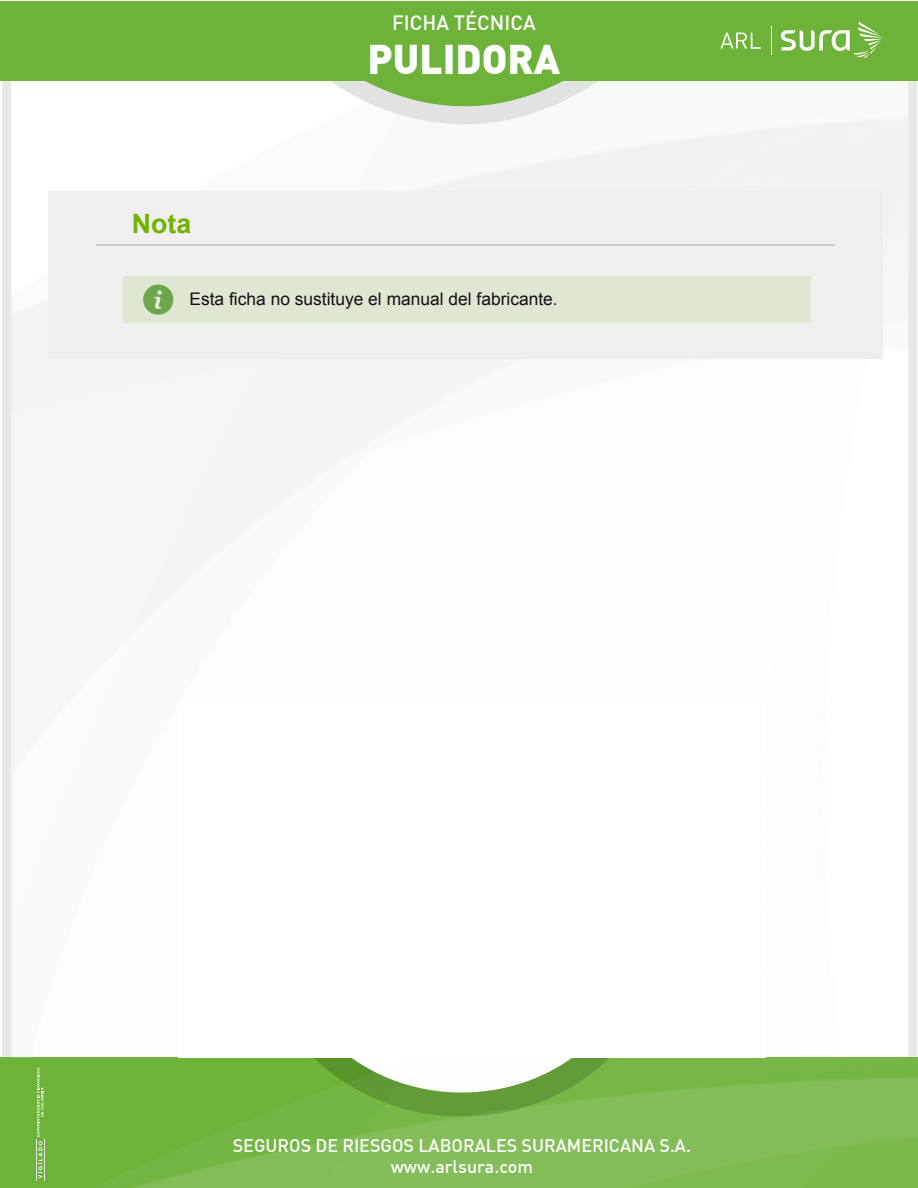
<style>
.page{position:relative;width:918px;height:1188px;background:#fff}
.page>*{position:absolute;margin:0;border:0;box-sizing:border-box;transform-origin:0 0}
.t1{font:900 40.65px "DIN";color:#fff}
.t2{font:700 26.7px "Arial";color:#70b200}
.t3{font:500 20.25px "DIN";color:#fff}
.t4{font:500 18px/21.6px "DIN";color:#fff;text-align:center}
.t5{font:17.4px "Arial";color:#121212}
</style>
<div class="page">
<div style="left:1px;top:1058px;width:917px;height:130px;background:#6db339"></div>
<img style="left:97px;top:1058px;width:821px;height:130px">
<img style="left:11px;top:81px;width:900px;height:977px">
<svg style="left:298px;top:81px;width:342px;height:106px"></svg>
<div style="left:1px;top:1px;width:917px;height:80px;background:#6db339"></div>
<svg style="left:771px;top:26px;width:1px;height:29px"></svg>
<svg style="left:781px;top:22px;width:102px;height:36px"></svg>
<svg style="left:720px;top:33px;width:41px;height:16px"></svg>
<hr style="left:36px;top:1139px;width:1px;height:42px;background:#fff">
<hr style="left:44px;top:1139px;width:1px;height:42px;background:#fff">
<svg style="left:37px;top:1067px;width:7px;height:111px"></svg>
<div style="left:48px;top:191px;width:835px;height:168px;background:#efefef"></div>
<div style="left:123px;top:276px;width:688px;height:47px;background:#dfe7d2"></div>
<hr style="left:96px;top:244px;width:739px;height:1px;background:#ccc">
<svg style="left:143px;top:285px;width:30px;height:30px"></svg>
<div style="left:178px;top:705px;width:588px;height:353px;background:#fff"></div>
<h2 class="t2" style="left:132px;top:206px;width:61px">Nota</h2>
<p class="t3" style="left:392px;top:9px;width:145px">FICHA TÉCNICA</p>
<h1 class="t1" style="left:367px;top:32px;width:194px">PULIDORA</h1>
<p class="t5" style="left:190px;top:288px;width:370px">Esta ficha no sustituye el manual del fabricante.</p>
<p class="t4" style="left:233px;top:1134px;width:460px">SEGUROS DE RIESGOS LABORALES SURAMERICANA S.A. www.arlsura.com</p>
</div>
